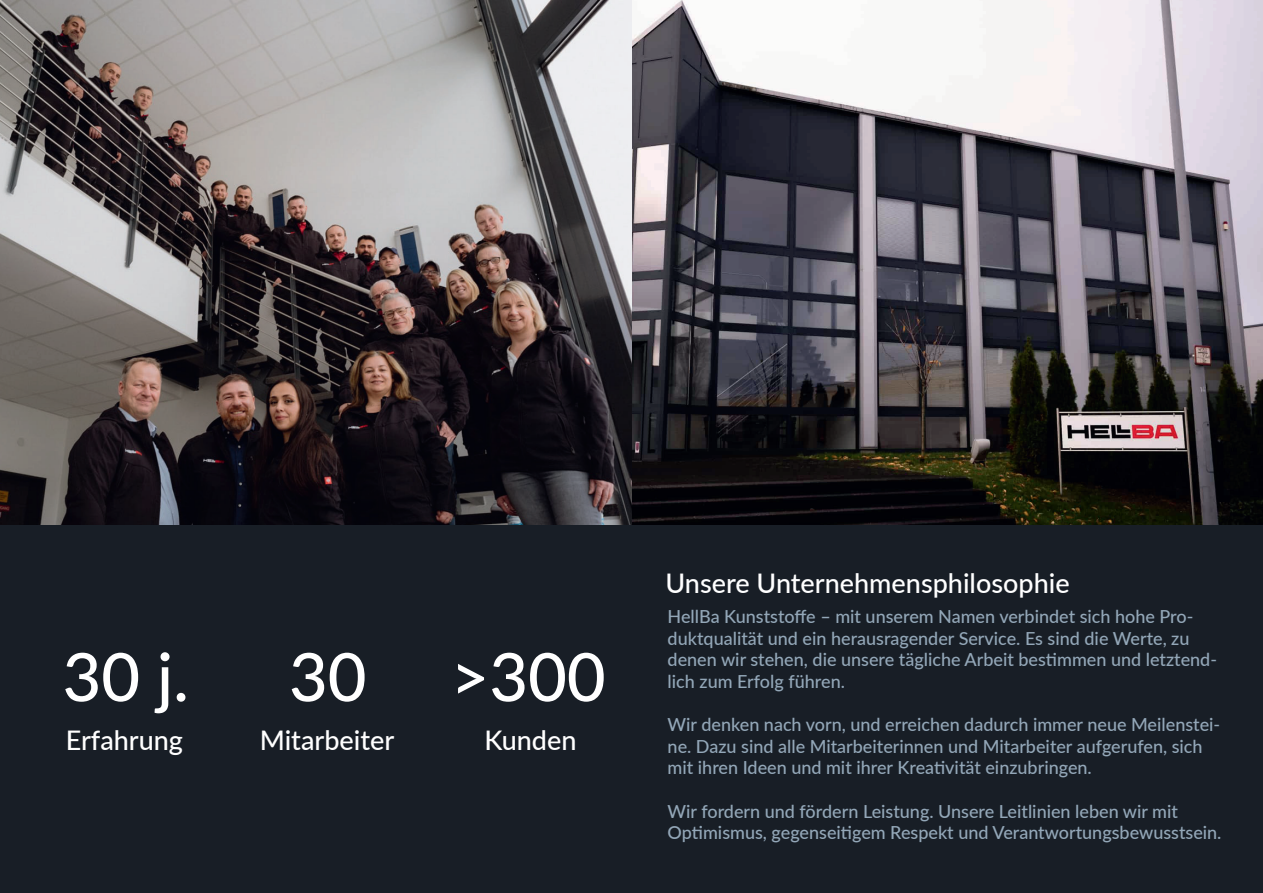
<style>
.page{position:relative;width:1263px;height:893px;background:#fff}
.page>*{position:absolute;margin:0;border:0;box-sizing:border-box;transform-origin:0 0}
.t1{font:500 66.9px "Lato";color:#fff}
.t2{font:500 27px "Lato";color:#fff}
.t3{font:500 18px/21.6px "Lato";color:#93a7b8}
</style>
<div class="page">
<div style="left:0;top:524px;width:1263px;height:369px;background:#181e26"></div>
<img style="left:0;top:0;width:1263px;height:524px">
<h1 class="t1" style="left:63px;top:629px;width:128px">30 j.</h1>
<h1 class="t1" style="left:289px;top:629px;width:79px">30</h1>
<h2 class="t2" style="left:260px;top:721px;width:136px">Mitarbeiter</h2>
<h2 class="t2" style="left:66px;top:721px;width:119px">Erfahrung</h2>
<h1 class="t1" style="left:451px;top:629px;width:157px">&gt;300</h1>
<h2 class="t2" style="left:484px;top:721px;width:94px">Kunden</h2>
<h2 class="t2" style="left:665px;top:563px;width:406px">Unsere Unternehmensphilosophie</h2>
<p class="t3" style="left:668px;top:605px;width:551px">HellBa Kunststoffe – mit unserem Namen verbindet sich hohe Pro&shy;duktqualität und ein herausragender Service. Es sind die Werte, zu denen wir stehen, die unsere tägliche Arbeit bestimmen und letztend&shy;lich zum Erfolg führen.</p>
<p class="t3" style="left:668px;top:713px;width:554px">Wir denken nach vorn, und erreichen dadurch immer neue Meilenstei&shy;ne. Dazu sind alle Mitarbeiterinnen und Mitarbeiter aufgerufen, sich mit ihren Ideen und mit ihrer Kreativität einzubringen.</p>
<p class="t3" style="left:668px;top:799px;width:555px">Wir fordern und fördern Leistung. Unsere Leitlinien leben wir mit<br>Optimismus, gegenseitigem Respekt und Verantwortungsbewusstsein.</p>
</div>
